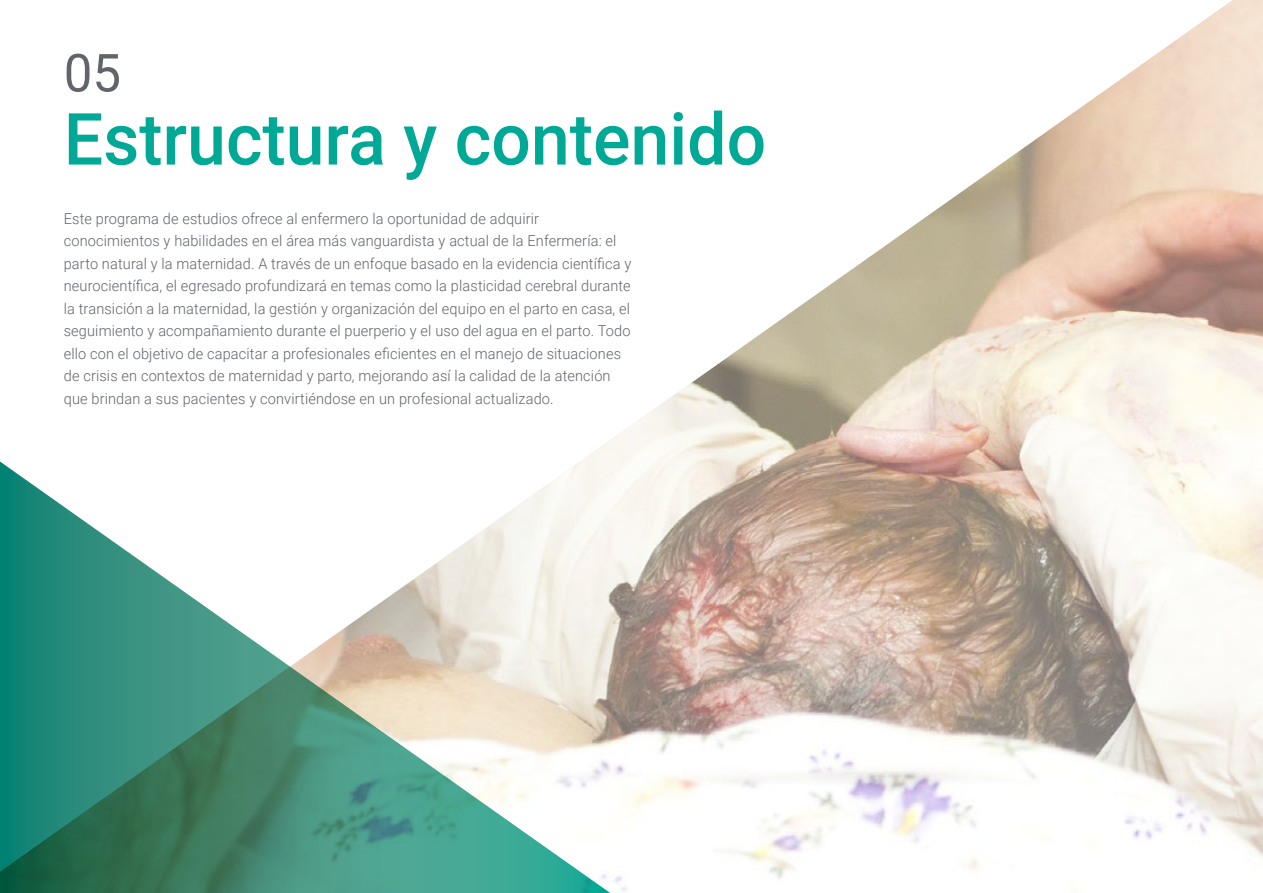
<style>
.page{position:relative;width:1263px;height:893px;background:#fff}
.page>*{position:absolute;margin:0;border:0;box-sizing:border-box;transform-origin:0 0}
.t1{font:500 72px "Roboto";color:#00a996}
.t2{font:52.5px "Roboto";color:#61646a}
.t3{font:300 15px/22.5px "Roboto";letter-spacing:.01em;color:#61646a}
</style>
<div class="page">
<img style="left:603px;top:0;width:660px;height:879px">
<svg style="left:0;top:446px;width:640px;height:447px"></svg>
<h2 class="t2" style="left:64px;top:36px;width:59px">05</h2>
<h1 class="t1" style="left:64px;top:89px;width:704px">Estructura y contenido</h1>
<p class="t3" style="left:64px;top:207px;width:569px">Este programa de estudios ofrece al enfermero la oportunidad de adquirir conocimientos y habilidades en el área más vanguardista y actual de la Enfermería: el parto natural y la maternidad. A través de un enfoque basado en la evidencia científica y neurocientífica, el egresado profundizará en temas como la plasticidad cerebral durante la transición a la maternidad, la gestión y organización del equipo en el parto en casa, el seguimiento y acompañamiento durante el puerperio y el uso del agua en el parto. Todo ello con el objetivo de capacitar a profesionales eficientes en el manejo de situaciones de crisis en contextos de maternidad y parto, mejorando así la calidad de la atención que brindan a sus pacientes y convirtiéndose en un profesional actualizado.</p>
</div>
